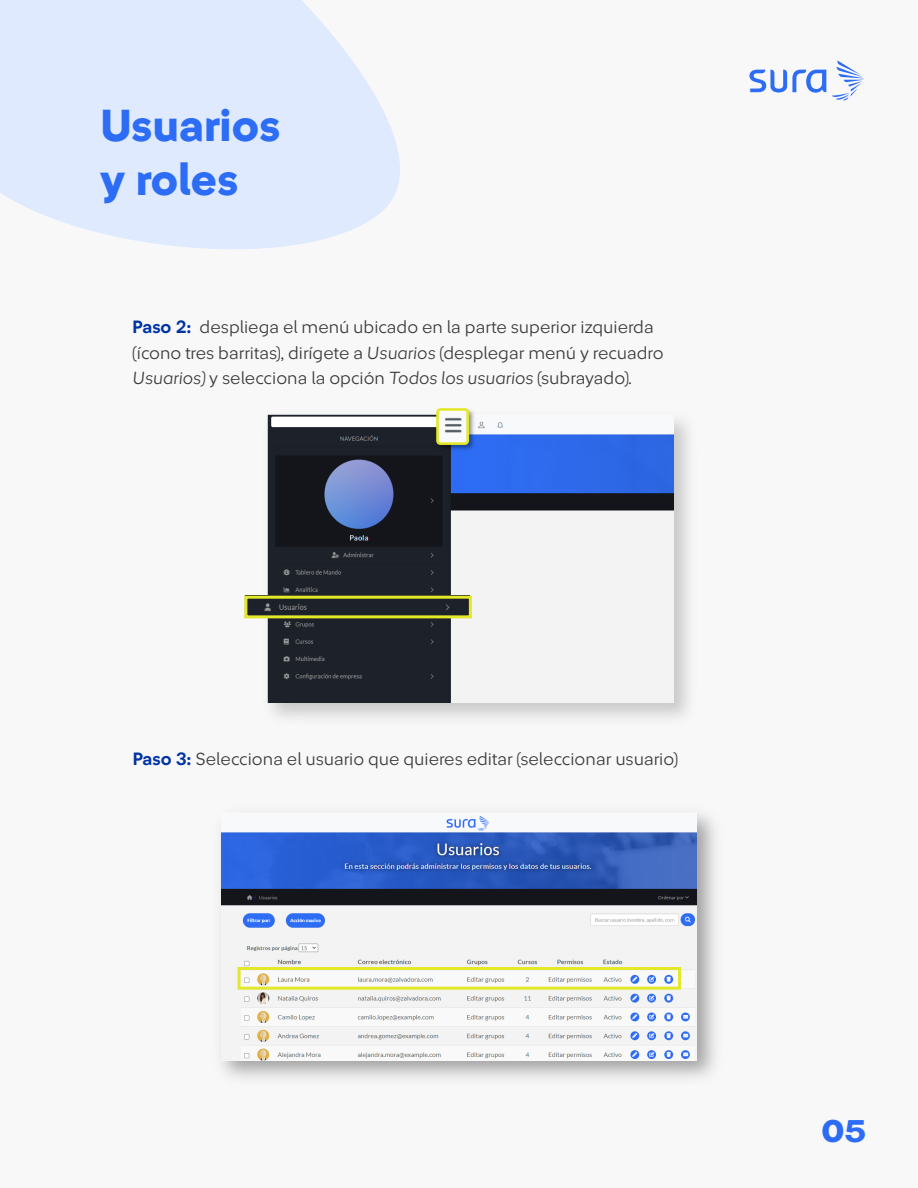
<style>
.page{position:relative;width:918px;height:1188px;background:#f8f8f8}
.page>*{position:absolute;margin:0;border:0;box-sizing:border-box;transform-origin:0 0}
.t1{font:800 45px/54px "Sura Sans";color:#2d6df6}
.t2{font:800 31.5px "Sura Sans";color:#2d6df6;scale:1.14 1}
.t3{font:300 18px/25.8px "Sura Sans";color:#3a3a3a}
.s1{font-weight:700;color:#0033a3}
.s2{font-style:italic}
</style>
<div class="page">
<img style="left:221px;top:815px;width:476px;height:245px">
<svg style="left:832px;top:61px;width:32px;height:40px"></svg>
<svg style="left:749px;top:70px;width:77px;height:23px"></svg>
<svg style="left:0;top:0;width:400px;height:249px;fill:#dfeaff"></svg>
<img style="left:256px;top:414px;width:433px;height:304px">
<img style="left:267px;top:415px;width:406px;height:287px">
<img style="left:434px;top:410px;width:44px;height:44px">
<img style="left:440px;top:412px;width:25px;height:29px">
<div style="left:436px;top:408px;width:33px;height:37px;border:3px solid #e3e829;border-radius:3px"></div>
<div style="left:248px;top:600px;width:220px;height:14px;background:#1d212a"></div>
<div style="left:244px;top:596px;width:228px;height:22px;border:3px solid #e3e829"></div>
<div style="left:238px;top:967px;width:443px;height:23px;border:3px solid #e3e829"></div>
<h1 class="t1" style="left:100px;top:99px;width:181px">Usuarios y roles</h1>
<p class="t3" style="left:133px;top:314px;width:533px"><span class="s1">Paso 2:</span> despliega el menú ubicado en la parte superior izquierda (ícono tres barritas), dirígete a <span class="s2">Usuarios</span> (desplegar menú y recuadro<br><span class="s2">Usuarios)</span> y selecciona la opción <span class="s2">Todos los usuarios</span> (subrayado).</p>
<p class="t3" style="left:133px;top:746px;width:547px"><span class="s1">Paso 3:</span> Selecciona el usuario que quieres editar (seleccionar usuario)</p>
<h2 class="t2" style="left:822px;top:1115px;width:41px">05</h2>
</div>
